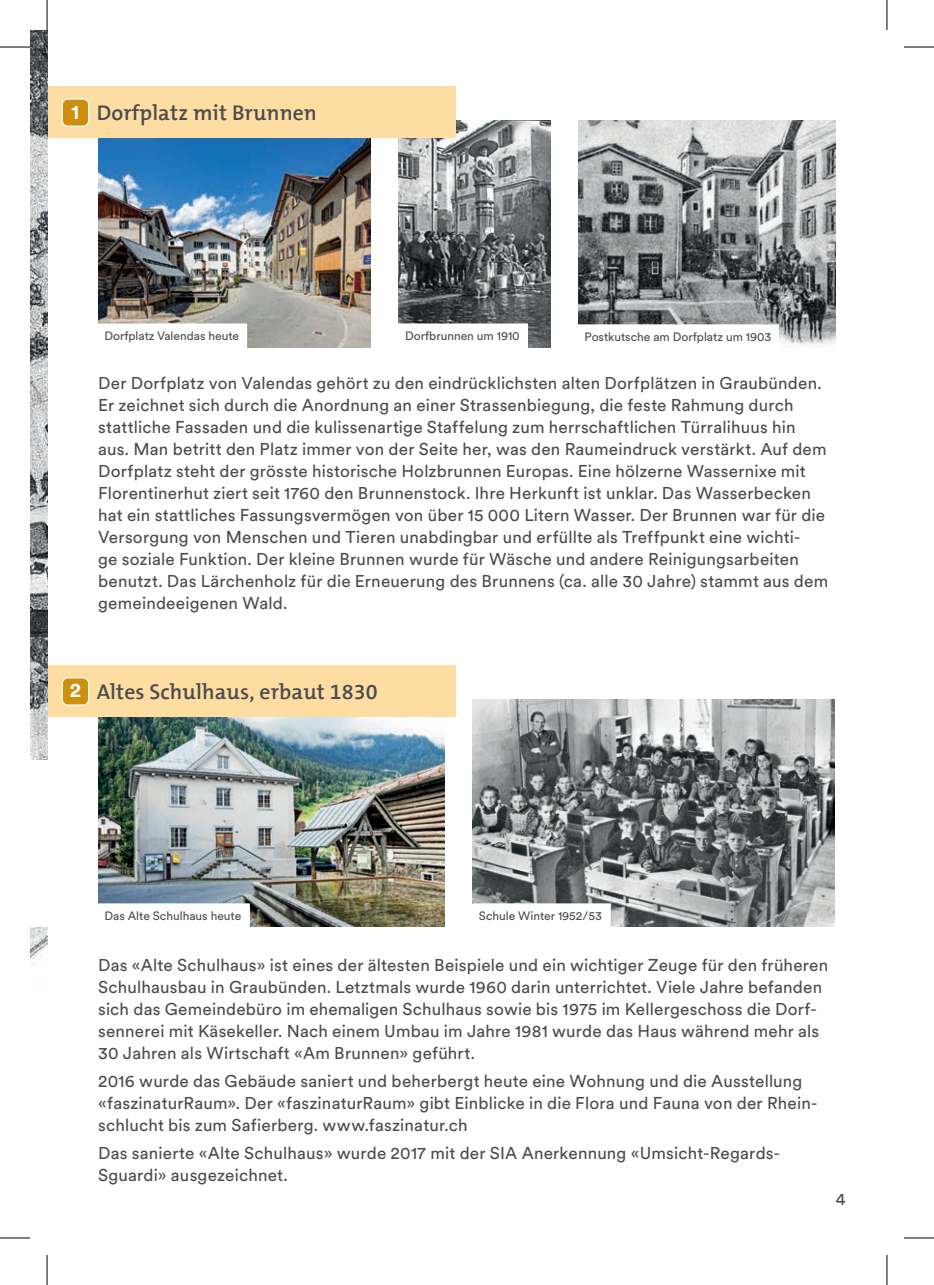
<style>
.page{position:relative;width:934px;height:1285px;background:#fff}
.page>*{position:absolute;margin:0;border:0;box-sizing:border-box;transform-origin:0 0}
.t1{font:600 21.6px "The Mix B";letter-spacing:.005em;color:#4b4c4d}
.t2{font:17px/22px "Circulargraubuenden";letter-spacing:.01em;color:#4b4c4d}
.t3{font:12px "Circulargraubuenden";letter-spacing:-.005em;color:#4b4c4d}
.s1{font-family:"Circulargraubuenden";font-weight:700;font-size:20.2px;color:#fff}
</style>
<div class="page">
<img style="left:578px;top:121px;width:257px;height:226px">
<img style="left:399px;top:121px;width:151px;height:226px">
<img style="left:98px;top:138px;width:272px;height:209px">
<div style="left:398px;top:324px;width:128px;height:23px;background:#fff"></div>
<div style="left:397px;top:323px;width:130px;height:25px;border:2px solid #fff"></div>
<div style="left:98px;top:324px;width:148px;height:23px;background:#fff"></div>
<div style="left:97px;top:323px;width:150px;height:25px;border:2px solid #fff"></div>
<div style="left:47px;top:87px;width:408px;height:51px;background:#fedda3"></div>
<div style="left:62px;top:99px;width:27px;height:27px;background:#ce8f0f;border-radius:6px"></div>
<div style="left:62px;top:98px;width:27px;height:29px;border:1px solid #fff;border-radius:6px"></div>
<img style="left:98px;top:716px;width:346px;height:211px">
<img style="left:472px;top:700px;width:362px;height:227px">
<div style="left:98px;top:904px;width:151px;height:23px;background:#fff"></div>
<div style="left:97px;top:903px;width:153px;height:25px;border:2px solid #fff"></div>
<div style="left:47px;top:665px;width:408px;height:51px;background:#fedda3"></div>
<div style="left:62px;top:678px;width:27px;height:27px;background:#ce8f0f;border-radius:6px"></div>
<div style="left:62px;top:677px;width:27px;height:28px;border:1px solid #fff;border-radius:6px"></div>
<div style="left:472px;top:904px;width:137px;height:23px;background:#fff"></div>
<div style="left:471px;top:903px;width:139px;height:25px;border:2px solid #fff"></div>
<img style="left:30px;top:30px;width:17px;height:934px">
<div style="left:30px;top:760px;width:17px;height:167px;background:#fff"></div>
<div style="left:577px;top:325px;width:200px;height:23px;background:#fff"></div>
<div style="left:576px;top:324px;width:202px;height:25px;border:2px solid #fff"></div>
<hr style="left:0;top:47px;width:30px;height:1px;background:#000">
<hr style="left:903px;top:47px;width:30px;height:1px;background:#000">
<hr style="left:0;top:1237px;width:30px;height:1px;background:#000">
<hr style="left:903px;top:1237px;width:30px;height:1px;background:#000">
<hr style="left:47px;top:0;width:1px;height:30px;background:#000">
<hr style="left:47px;top:1255px;width:1px;height:30px;background:#000">
<hr style="left:886px;top:0;width:1px;height:30px;background:#000">
<hr style="left:886px;top:1255px;width:1px;height:30px;background:#000">
<p class="t1" style="left:72px;top:99px;width:247px"><span class="s1">1</span> Dorfplatz mit Brunnen</p>
<p class="t3" style="left:104px;top:328px;width:136px">Dorfplatz Valendas heute</p>
<p class="t3" style="left:405px;top:328px;width:116px">Dorfbrunnen um 1910</p>
<p class="t3" style="left:584px;top:329px;width:188px">Postkutsche am Dorfplatz um 1903</p>
<p class="t2" style="left:98px;top:371px;width:731px">Der Dorfplatz von Valendas gehört zu den eindrücklichsten alten Dorfplätzen in Graubünden.<br>Er zeichnet sich durch die Anordnung an einer Strassenbiegung, die feste Rahmung durch stattliche Fassaden und die kulissenartige Staffelung zum herrschaftlichen Türralihuus hin aus. Man betritt den Platz immer von der Seite her, was den Raumeindruck verstärkt. Auf dem Dorfplatz steht der grösste historische Holzbrunnen Europas. Eine hölzerne Wassernixe mit Florentinerhut ziert seit 1760 den Brunnenstock. Ihre Herkunft ist unklar. Das Wasserbecken hat ein stattliches Fassungsvermögen von über 15 000 Litern Wasser. Der Brunnen war für die Versorgung von Menschen und Tieren unabdingbar und erfüllte als Treffpunkt eine wichti-<br>ge soziale Funktion. Der kleine Brunnen wurde für Wäsche und andere Reinigungsarbeiten benutzt. Das Lärchenholz für die Erneuerung des Brunnens (ca. alle 30 Jahre) stammt aus dem gemeindeeigenen Wald.</p>
<p class="t1" style="left:70px;top:678px;width:309px"><span class="s1">2</span> Altes Schulhaus, erbaut 1830</p>
<p class="t3" style="left:104px;top:908px;width:138px">Das Alte Schulhaus heute</p>
<p class="t3" style="left:478px;top:907px;width:124px">Schule Winter 1952/53</p>
<p class="t2" style="left:98px;top:953px;width:731px">Das «Alte Schulhaus» ist eines der ältesten Beispiele und ein wichtiger Zeuge für den früheren Schulhausbau in Graubünden. Letztmals wurde 1960 darin unterrichtet. Viele Jahre befanden sich das Gemeindebüro im ehemaligen Schulhaus sowie bis 1975 im Kellergeschoss die Dorf&shy;sennerei mit Käsekeller. Nach einem Umbau im Jahre 1981 wurde das Haus während mehr als 30 Jahren als Wirtschaft «Am Brunnen» geführt.</p>
<p class="t2" style="left:98px;top:1069px;width:721px">2016 wurde das Gebäude saniert und beherbergt heute eine Wohnung und die Ausstellung «faszinaturRaum». Der «faszinaturRaum» gibt Einblicke in die Flora und Fauna von der Rhein&shy;schlucht bis zum Safierberg. www.faszinatur.ch</p>
<p class="t2" style="left:98px;top:1140px;width:683px">Das sanierte «Alte Schulhaus» wurde 2017 mit der SIA Anerkennung «Umsicht-Regards-<br>Sguardi» ausgezeichnet.</p>
<p class="t2" style="left:835px;top:1187px;width:11px">4</p>
</div>
